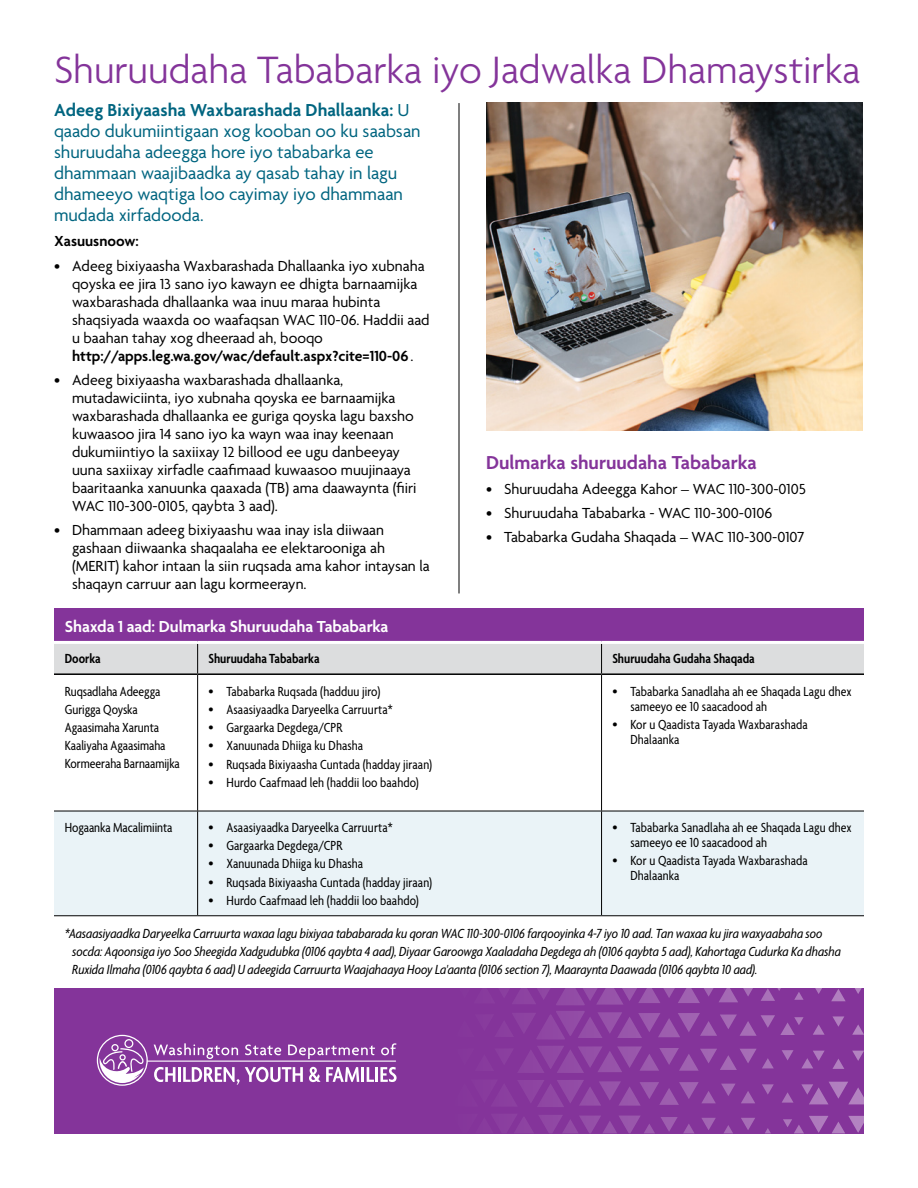
<style>
.page{position:relative;width:918px;height:1188px;background:#fff}
.page>*{position:absolute;margin:0;border:0;box-sizing:border-box;transform-origin:0 0}
.t1{font:300 41.25px "Agenda";color:#84349a}
.t2{font:600 20.25px "Agenda";color:#84349a}
.t3{font:18.75px/21px "Agenda";color:#006580}
.t4{font:600 17.25px "Agenda";letter-spacing:-.005em;color:#fff}
.t5{font:15.75px/18px "Agenda";color:#000}
.t6{font:600 15.75px "Agenda";color:#000}
.t7{font:condensed 14.25px/18px "Agenda";letter-spacing:.005em;color:#000}
.t8{font:italic condensed 14.25px/18px "Agenda";color:#000}
.t9{font:600 condensed 14.25px "Agenda";color:#000}
.s1{font-weight:600}
.s2{font-size:16.5px}
</style>
<div class="page">
<div style="left:54px;top:988px;width:810px;height:145px;background:#84349a"></div>
<svg style="left:661px;top:1117px;width:33px;height:16px"></svg>
<svg style="left:782px;top:1092px;width:12px;height:11px"></svg>
<svg style="left:782px;top:1050px;width:12px;height:10px"></svg>
<svg style="left:762px;top:1084px;width:12px;height:11px"></svg>
<svg style="left:765px;top:1128px;width:6px;height:5px"></svg>
<svg style="left:741px;top:1118px;width:14px;height:12px"></svg>
<svg style="left:724px;top:1125px;width:9px;height:8px"></svg>
<svg style="left:701px;top:1118px;width:15px;height:12px"></svg>
<svg style="left:504px;top:1046px;width:270px;height:27px"></svg>
<svg style="left:504px;top:988px;width:249px;height:17px"></svg>
<svg style="left:504px;top:1114px;width:151px;height:19px"></svg>
<svg style="left:504px;top:1080px;width:251px;height:27px"></svg>
<svg style="left:783px;top:1116px;width:81px;height:17px"></svg>
<svg style="left:801px;top:1082px;width:63px;height:22px"></svg>
<svg style="left:802px;top:1051px;width:22px;height:17px"></svg>
<svg style="left:852px;top:1024px;width:12px;height:11px"></svg>
<svg style="left:832px;top:1059px;width:12px;height:10px"></svg>
<svg style="left:832px;top:1016px;width:12px;height:11px"></svg>
<svg style="left:852px;top:1051px;width:12px;height:10px"></svg>
<svg style="left:813px;top:1024px;width:12px;height:11px"></svg>
<svg style="left:794px;top:992px;width:10px;height:8px"></svg>
<svg style="left:761px;top:988px;width:20px;height:13px"></svg>
<svg style="left:504px;top:1011px;width:300px;height:29px"></svg>
<svg style="left:815px;top:988px;width:7px;height:6px"></svg>
<svg style="left:831px;top:989px;width:15px;height:12px"></svg>
<svg style="left:855px;top:988px;width:7px;height:6px"></svg>
<svg style="left:154px;top:1067px;width:21px;height:15px"></svg>
<hr style="left:178px;top:1067px;width:3px;height:15px;background:#fff">
<svg style="left:183px;top:1067px;width:120px;height:18px"></svg>
<svg style="left:309px;top:1067px;width:50px;height:15px"></svg>
<hr style="left:361px;top:1067px;width:3px;height:15px;background:#fff">
<svg style="left:367px;top:1067px;width:7px;height:15px"></svg>
<hr style="left:375px;top:1067px;width:3px;height:15px;background:#fff">
<svg style="left:380px;top:1067px;width:17px;height:15px"></svg>
<hr style="left:147px;top:1061px;width:249px;height:1px;background:#fff">
<svg style="left:154px;top:1043px;width:84px;height:16px"></svg>
<svg style="left:245px;top:1044px;width:36px;height:11px"></svg>
<svg style="left:288px;top:1045px;width:87px;height:14px"></svg>
<svg style="left:381px;top:1043px;width:15px;height:12px"></svg>
<div style="left:97px;top:1035px;width:51px;height:51px;border:1px solid #fff;border-radius:50%"></div>
<div style="left:124px;top:1039px;width:9px;height:9px;border:1px solid #fff;border-radius:50%"></div>
<div style="left:111px;top:1044px;width:8px;height:7px;border:1px solid #fff;border-radius:50%"></div>
<svg style="left:100px;top:1047px;width:46px;height:36px"></svg>
<img style="left:486px;top:103px;width:376px;height:328px">
<div style="left:54px;top:608px;width:810px;height:34px;background:#84349a"></div>
<div style="left:54px;top:812px;width:810px;height:103px;background:#eaf3f7"></div>
<hr style="left:197px;top:675px;width:1px;height:136px;background:#000">
<hr style="left:601px;top:675px;width:1px;height:136px;background:#000">
<hr style="left:54px;top:811px;width:144px;height:1px;background:#000">
<hr style="left:198px;top:811px;width:404px;height:1px;background:#000">
<hr style="left:197px;top:811px;width:1px;height:104px;background:#000">
<hr style="left:602px;top:811px;width:262px;height:1px;background:#000">
<hr style="left:601px;top:811px;width:1px;height:104px;background:#000">
<div style="left:54px;top:644px;width:810px;height:29px;background:#dcddde"></div>
<hr style="left:54px;top:915px;width:144px;height:1px;background:#000">
<hr style="left:198px;top:915px;width:404px;height:1px;background:#000">
<hr style="left:602px;top:915px;width:262px;height:1px;background:#000">
<hr style="left:54px;top:641px;width:144px;height:3px;background:#fff">
<hr style="left:198px;top:641px;width:404px;height:3px;background:#fff">
<hr style="left:602px;top:641px;width:262px;height:3px;background:#fff">
<hr style="left:54px;top:673px;width:144px;height:2px;background:#000">
<hr style="left:198px;top:673px;width:404px;height:2px;background:#000">
<hr style="left:602px;top:673px;width:262px;height:2px;background:#000">
<hr style="left:459px;top:103px;width:1px;height:490px;background:#000">
<h1 class="t1" style="left:54px;top:48px;width:808px">Shuruudaha Tababarka iyo Jadwalka Dhamaystirka</h1>
<p class="t3" style="left:54px;top:101px;width:368px"><span class="s1">Adeeg Bixiyaasha Waxbarashada Dhallaanka:</span> U qaado dukumiintigaan xog kooban oo ku saabsan shuruudaha adeegga hore iyo tababarka ee dhammaan waajibaadka ay qasab tahay in lagu dhameeyo waqtiga loo cayimay iyo dhammaan mudada xirfadooda.</p>
<p class="t6" style="left:54px;top:233px;width:86px">Xasuusnoow:</p>
<p class="t5" style="left:72px;top:258px;width:359px;text-indent:-18px"><span class="s2">•</span> Adeeg bixiyaasha Waxbarashada Dhallaanka iyo xubnaha qoyska ee jira 13 sano iyo kawayn ee dhigta barnaamijka waxbarashada dhallaanka waa inuu maraa hubinta shaqsiyada waaxda oo waafaqsan WAC 110-06. Haddii aad u baahan tahay xog dheeraad ah, booqo <span class="s1">http://apps.leg.wa.gov/wac/default.aspx?cite=110-06</span>.</p>
<p class="t5" style="left:72px;top:372px;width:346px;text-indent:-18px"><span class="s2">•</span> Adeeg bixiyaasha waxbarashada dhallaanka, mutadawiciinta, iyo xubnaha qoyska ee barnaamijka waxbarashada dhallaanka ee guriga qoyska lagu baxsho kuwaasoo jira 14 sano iyo ka wayn waa inay keenaan dukumiintiyo la saxiixay 12 billood ee ugu danbeeyay uuna saxiixay xirfadle caafimaad kuwaasoo muujinaaya baaritaanka xanuunka qaaxada (TB) ama daawaynta (fiiri WAC 110-300-0105, qaybta 3 aad).</p>
<p class="t5" style="left:72px;top:522px;width:359px;text-indent:-18px"><span class="s2">•</span> Dhammaan adeeg bixiyaashu waa inay isla diiwaan gashaan diiwaanka shaqaalaha ee elektarooniga ah (MERIT) kahor intaan la siin ruqsada ama kahor intaysan la shaqayn carruur aan lagu kormeerayn.</p>
<p class="t2" style="left:486px;top:452px;width:272px">Dulmarka shuruudaha Tababarka</p>
<p class="t5" style="left:486px;top:481px;width:322px"><span class="s2">•</span> Shuruudaha Adeegga Kahor – WAC 110-300-0105</p>
<p class="t5" style="left:486px;top:505px;width:288px"><span class="s2">•</span> Shuruudaha Tababarka - WAC 110-300-0106</p>
<p class="t5" style="left:486px;top:529px;width:320px"><span class="s2">•</span> Tababarka Gudaha Shaqada – WAC 110-300-0107</p>
<p class="t4" style="left:65px;top:617px;width:325px">Shaxda 1 aad: Dulmarka Shuruudaha Tababarka</p>
<p class="t9" style="left:65px;top:651px;width:37px">Doorka</p>
<p class="t9" style="left:208px;top:651px;width:113px">Shuruudaha Tababarka</p>
<p class="t9" style="left:612px;top:651px;width:144px">Shuruudaha Gudaha Shaqada</p>
<p class="t7" style="left:65px;top:683px;width:117px">Ruqsadlaha Adeegga<br>Gurigga Qoyska<br>Agaasimaha Xarunta<br>Kaaliyaha Agaasimaha<br>Kormeeraha Barnaamijka</p>
<p class="t7" style="left:208px;top:683px;width:173px"><span class="s2">•</span> Tababarka Ruqsada (hadduu jiro)</p>
<p class="t7" style="left:630px;top:684px;width:223px;line-height:15px;text-indent:-18px"><span class="s2">•</span> Tababarka Sanadlaha ah ee Shaqada Lagu dhex sameeyo ee 10 saacadood ah</p>
<p class="t7" style="left:630px;top:718px;width:179px;line-height:15px;text-indent:-18px"><span class="s2">•</span> Kor u Qaadista Tayada Waxbarashada<br>Dhalaanka</p>
<p class="t7" style="left:208px;top:701px;width:186px"><span class="s2">•</span> Asaasiyaadka Daryeelka Carruurta*</p>
<p class="t7" style="left:208px;top:719px;width:135px"><span class="s2">•</span> Gargaarka Degdega/CPR</p>
<p class="t7" style="left:208px;top:738px;width:156px"><span class="s2">•</span> Xanuunada Dhiiga ku Dhasha</p>
<p class="t7" style="left:208px;top:756px;width:225px"><span class="s2">•</span> Ruqsada Bixiyaasha Cuntada (hadday jiraan)</p>
<p class="t7" style="left:208px;top:774px;width:212px"><span class="s2">•</span> Hurdo Caafmaad leh (haddii loo baahdo)</p>
<p class="t7" style="left:65px;top:819px;width:109px">Hogaanka Macalimiinta</p>
<p class="t7" style="left:208px;top:819px;width:186px"><span class="s2">•</span> Asaasiyaadka Daryeelka Carruurta*</p>
<p class="t7" style="left:208px;top:838px;width:135px"><span class="s2">•</span> Gargaarka Degdega/CPR</p>
<p class="t7" style="left:208px;top:856px;width:156px"><span class="s2">•</span> Xanuunada Dhiiga ku Dhasha</p>
<p class="t7" style="left:208px;top:874px;width:225px"><span class="s2">•</span> Ruqsada Bixiyaasha Cuntada (hadday jiraan)</p>
<p class="t7" style="left:208px;top:892px;width:212px"><span class="s2">•</span> Hurdo Caafmaad leh (haddii loo baahdo)</p>
<p class="t7" style="left:630px;top:821px;width:223px;line-height:15px;text-indent:-18px"><span class="s2">•</span> Tababarka Sanadlaha ah ee Shaqada Lagu dhex sameeyo ee 10 saacadood ah</p>
<p class="t7" style="left:630px;top:854px;width:179px;line-height:15px;text-indent:-18px"><span class="s2">•</span> Kor u Qaadista Tayada Waxbarashada<br>Dhalaanka</p>
<p class="t8" style="left:72px;top:924px;width:770px;text-indent:-8px">*Aasaasiyaadka Daryeelka Carruurta waxaa lagu bixiyaa tababarada ku qoran WAC 110-300-0106 farqooyinka 4-7 iyo 10 aad. Tan waxaa ku jira waxyaabaha soo socda: Aqoonsiga iyo Soo Sheegida Xadgudubka (0106 qaybta 4 aad), Diyaar Garoowga Xaaladaha Degdega ah (0106 qaybta 5 aad), Kahortaga Cudurka Ka dhasha<br>Ruxida Ilmaha (0106 qaybta 6 aad) U adeegida Carruurta Waajahaaya Hooy La'aanta (0106 section 7), Maaraynta Daawada (0106 qaybta 10 aad).</p>
</div>
